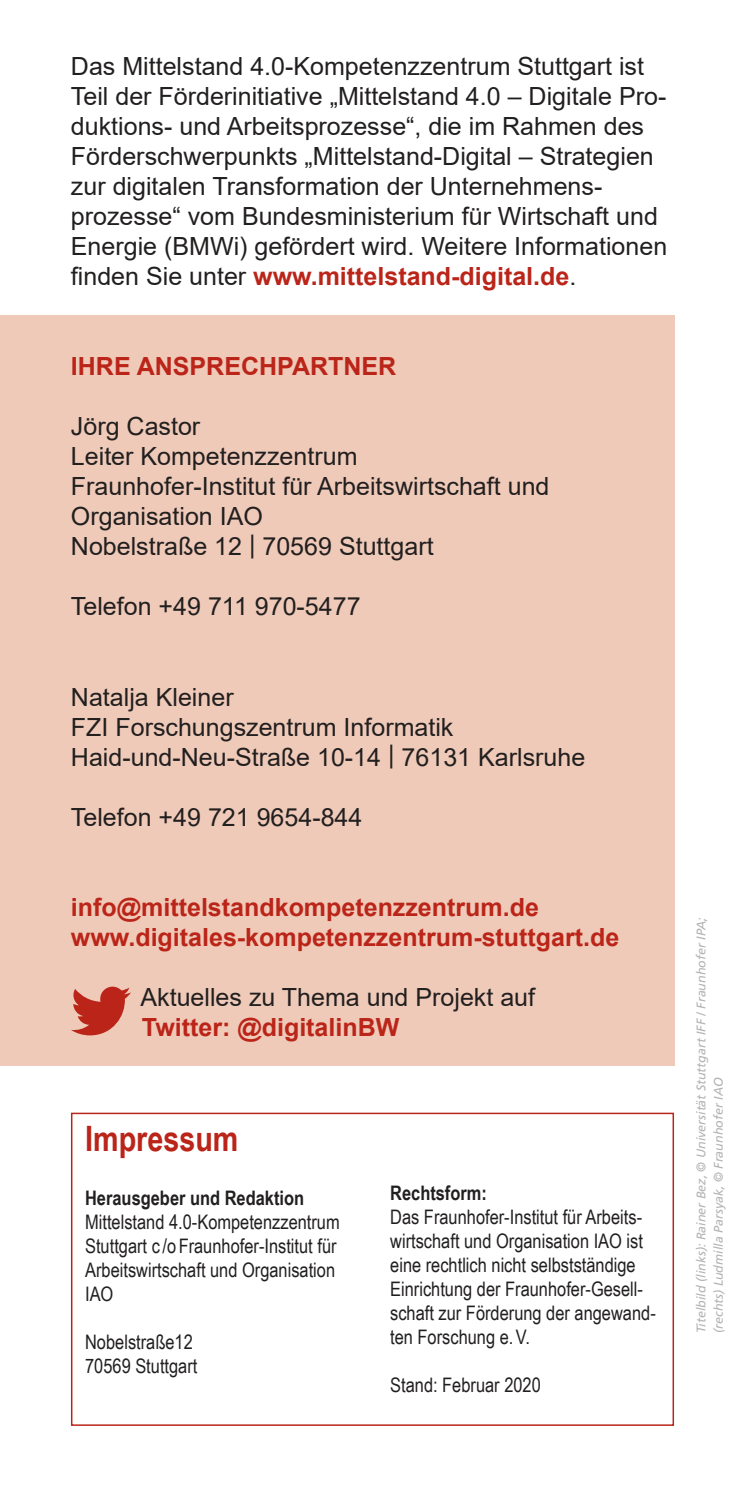
<style>
.page{position:relative;width:745px;height:1489px;background:#fff}
.page>*{position:absolute;margin:0;border:0;box-sizing:border-box;transform-origin:0 0}
.t1{font:700 35px "Arial Narrow";color:#bb2519}
.t2{font:25px/30px "Arial";color:#221f1f}
.t3{font:700 25px/30px "Arial";color:#bb2519}
.t4{font:20px/24px "Arial Narrow";color:#221f1f}
.t5{font:700 20px "Arial Narrow";color:#221f1f}
.t6{font:italic 12.5px/17.5px "Frutiger LT Com";color:#b1b3b5}
.s1{font-weight:700;color:#bb2519}
</style>
<div class="page">
<div style="left:0;top:315px;width:673px;height:750px;background:#efcab9"></div>
<svg style="left:71px;top:986px;width:60px;height:49px"></svg>
<div style="left:71px;top:1112px;width:602px;height:313px;background:#fff;border:2px solid #bb2519"></div>
<p class="t2" style="left:71px;top:54px;width:597px">Das Mittelstand 4.0-Kompetenzzentrum Stuttgart ist Teil der Förderinitiative „Mittelstand 4.0 – Digitale Pro&shy;duktions- und Arbeitsprozesse“, die im Rahmen des Förderschwerpunkts „Mittelstand-Digital – Strate gien zur digitalen Transformation der Unternehmens&shy;prozesse“ vom Bundesministerium für Wirtschaft und Energie (BMWi) gefördert wird. Weitere Informationen finden Sie unter <span class="s1">www.mittelstand-digital.de</span>.</p>
<p class="t3" style="left:71px;top:354px;width:327px">IHRE ANSPRECHPARTNER</p>
<p class="t2" style="left:71px;top:414px;width:479px">Jörg Castor<br>Leiter Kompetenzzentrum<br>Fraunhofer-Institut für Arbeitswirtschaft und<br>Organisation IAO<br>Nobelstraße 12 | 70569 Stuttgart</p>
<p class="t2" style="left:71px;top:594px;width:291px">Telefon +49 711 970-5477</p>
<p class="t2" style="left:71px;top:684px;width:515px">Natalja Kleiner<br>FZI Forschungszentrum Informatik<br>Haid-und-Neu-Straße 10-14 | 76131 Karlsruhe</p>
<p class="t2" style="left:71px;top:804px;width:293px">Telefon +49 721 9654-844</p>
<p class="t3" style="left:71px;top:894px;width:549px">info@mittelstandkompetenzzentrum.de www.digitales-kompetenzzentrum-stuttgart.de</p>
<p class="t2" style="left:140px;top:984px;width:396px">Aktuelles zu Thema und Projekt auf</p>
<p class="t3" style="left:142px;top:1014px;width:259px">Twitter: @digitalinBW</p>
<h1 class="t1" style="left:85px;top:1125px;width:155px">Impressum</h1>
<p class="t5" style="left:85px;top:1190px;width:220px">Herausgeber und Redaktion</p>
<p class="t4" style="left:85px;top:1211px;width:256px">Mittelstand 4.0-Kompetenzzentrum<br>Stuttgart c /o Fraunhofer-Institut für<br>Arbeitswirtschaft und Organisation<br>IAO</p>
<p class="t4" style="left:85px;top:1331px;width:114px">Nobelstraße12<br>70569 Stuttgart</p>
<p class="t5" style="left:390px;top:1185px;width:98px">Rechtsform:</p>
<p class="t4" style="left:390px;top:1206px;width:267px">Das Fraunhofer-Institut für Arbeits&shy;wirtschaft und Organisation IAO ist eine rechtlich nicht selbstständige Einrichtung der Fraunhofer-Gesell&shy;schaft zur Förderung der angewand&shy;ten Forschung e. V.</p>
<p class="t4" style="left:390px;top:1375px;width:152px">Stand: Februar 2020</p>
<p class="t6" style="left:692px;top:1332px;width:418px;rotate:-90deg">Titelbild (links): Rainer Bez, © Universität Stuttgart IFF / Fraunhofer IPA; (rechts) Ludmilla Parsyak, © Fraunhofer IAO</p>
</div>
